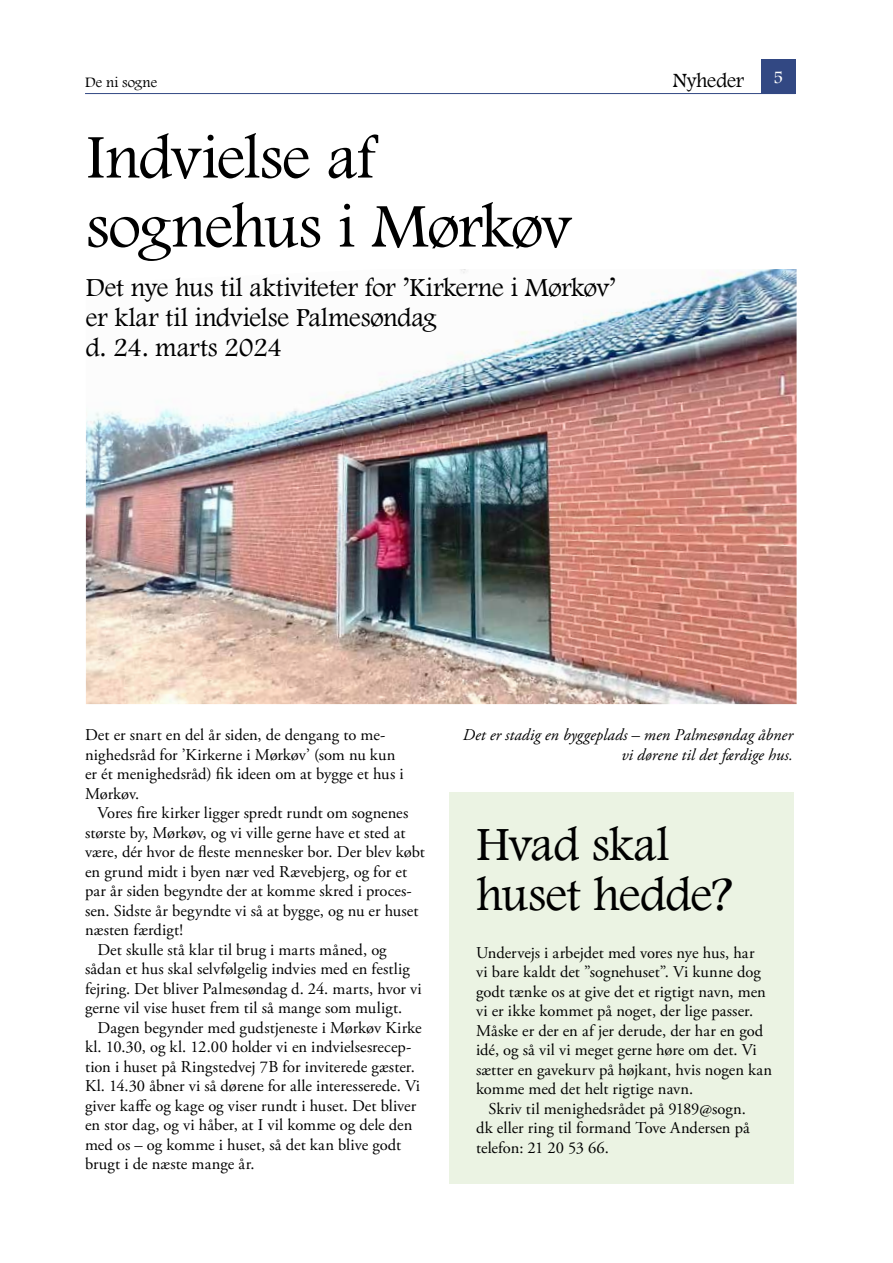
<style>
.page{position:relative;width:893px;height:1263px;background:#fff}
.page>*{position:absolute;margin:0;border:0;box-sizing:border-box;transform-origin:0 0}
.t1{font:64.5px/69px "Footlight MT Light";letter-spacing:-.02em;color:#000}
.t2{font:49.5px/49.5px "Footlight MT Light";letter-spacing:-.015em;color:#000}
.t3{font:27px/30px "Footlight MT Light";letter-spacing:-.015em;color:#000}
.t4{font:21px "Footlight MT Light";letter-spacing:-.015em;color:#000}
.t5{font:18px "Footlight MT Light";color:#fff}
.t6{font:16.5px/19.5px "Adobe Garamond Pro";letter-spacing:.005em;color:#000}
.t7{font:italic 16.5px/19.5px "Adobe Garamond Pro";letter-spacing:.005em;color:#000;text-align:right}
.t8{font:15px "Footlight MT Light";letter-spacing:.005em;color:#000}
</style>
<div class="page">
<hr style="left:85px;top:93px;width:710px;height:1px;background:#324883">
<div style="left:761px;top:60px;width:34px;height:34px;background:#324883"></div>
<div style="left:449px;top:793px;width:344px;height:391px;background:#ebf3e3"></div>
<img style="left:86px;top:269px;width:711px;height:435px">
<p class="t8" style="left:85px;top:73px;width:74px">De ni sogne</p>
<p class="t4" style="left:673px;top:67px;width:73px">Nyheder</p>
<p class="t5" style="left:773px;top:66px;width:11px">5</p>
<h1 class="t1" style="left:86px;top:121px;width:487px">Indvielse af sognehus i Mørkøv</h1>
<h3 class="t3" style="left:86px;top:272px;width:531px">Det nye hus til aktiviteter for ’Kirkerne i Mørkøv’ er klar til indvielse Palmesøndag<br>d. 24. marts 2024</h3>
<p class="t6" style="left:85px;top:726px;width:320px">Det er snart en del år siden, de dengang to me&shy;nighedsråd for ’Kirkerne i Mørkøv’ (som nu kun er ét menighedsråd) fik ideen om at bygge et hus i Mørkøv.</p>
<p class="t6" style="left:97px;top:804px;width:312px">Vores fire kirker ligger spredt rundt om sognenes</p>
<p class="t6" style="left:85px;top:823px;width:322px">største by, Mørkøv, og vi ville gerne have et sted at</p>
<p class="t6" style="left:85px;top:843px;width:341px">være, dér hvor de fleste mennesker bor. Der blev købt</p>
<p class="t6" style="left:85px;top:862px;width:324px">en grund midt i byen nær ved Rævebjerg, og for et</p>
<p class="t6" style="left:85px;top:882px;width:328px">par år siden begyndte der at komme skred i proces-</p>
<p class="t6" style="left:85px;top:901px;width:335px">sen. Sidste år begyndte vi så at bygge, og nu er huset</p>
<p class="t6" style="left:85px;top:921px;width:99px">næsten færdigt!</p>
<p class="t6" style="left:97px;top:940px;width:291px">Det skulle stå klar til brug i marts måned, og</p>
<p class="t6" style="left:85px;top:960px;width:326px">sådan et hus skal selvfølgelig indvies med en festlig</p>
<p class="t6" style="left:85px;top:979px;width:338px">fejring. Det bliver Palmesøndag d. 24. marts, hvor vi</p>
<p class="t6" style="left:85px;top:999px;width:319px">gerne vil vise huset frem til så mange som muligt.</p>
<p class="t6" style="left:97px;top:1018px;width:326px">Dagen begynder med gudstjeneste i Mørkøv Kirke</p>
<p class="t6" style="left:85px;top:1038px;width:328px">kl. 10.30, og kl. 12.00 holder vi en indvielsesrecep-</p>
<p class="t6" style="left:85px;top:1057px;width:331px">tion i huset på Ringstedvej 7B for inviterede gæster.</p>
<p class="t6" style="left:85px;top:1077px;width:337px">Kl. 14.30 åbner vi så dørene for alle interesserede. Vi</p>
<p class="t6" style="left:85px;top:1096px;width:333px">giver kaffe og kage og viser rundt i huset. Det bliver</p>
<p class="t6" style="left:85px;top:1116px;width:329px">en stor dag, og vi håber, at I vil komme og dele den</p>
<p class="t6" style="left:85px;top:1135px;width:318px">med os – og komme i huset, så det kan blive godt</p>
<p class="t6" style="left:85px;top:1155px;width:171px">brugt i de næste mange år.</p>
<p class="t7" style="left:463px;top:725px;width:332px">Det er stadig en byggeplads – men Palmesøndag åbner vi dørene til det færdige hus.</p>
<h2 class="t2" style="left:476px;top:818px;width:258px">Hvad skal huset hedde?</h2>
<p class="t6" style="left:476px;top:943px;width:280px">Undervejs i arbejdet med vores nye hus, har</p>
<p class="t6" style="left:476px;top:963px;width:286px">vi bare kaldt det ”sognehuset”. Vi kunne dog</p>
<p class="t6" style="left:476px;top:982px;width:291px">godt tænke os at give det et rigtigt navn, men</p>
<p class="t6" style="left:476px;top:1002px;width:279px">vi er ikke kommet på noget, der lige passer.</p>
<p class="t6" style="left:476px;top:1021px;width:289px">Måske er der en af jer derude, der har en god</p>
<p class="t6" style="left:476px;top:1041px;width:282px">idé, og så vil vi meget gerne høre om det. Vi</p>
<p class="t6" style="left:476px;top:1060px;width:298px">sætter en gavekurv på højkant, hvis nogen kan</p>
<p class="t6" style="left:476px;top:1080px;width:219px">komme med det helt rigtige navn.</p>
<p class="t6" style="left:488px;top:1099px;width:259px">Skriv til menighedsrådet på 9189@sogn.</p>
<p class="t6" style="left:476px;top:1119px;width:275px">dk eller ring til formand Tove Andersen på</p>
<p class="t6" style="left:476px;top:1138px;width:135px">telefon: 21 20 53 66.</p>
</div>
